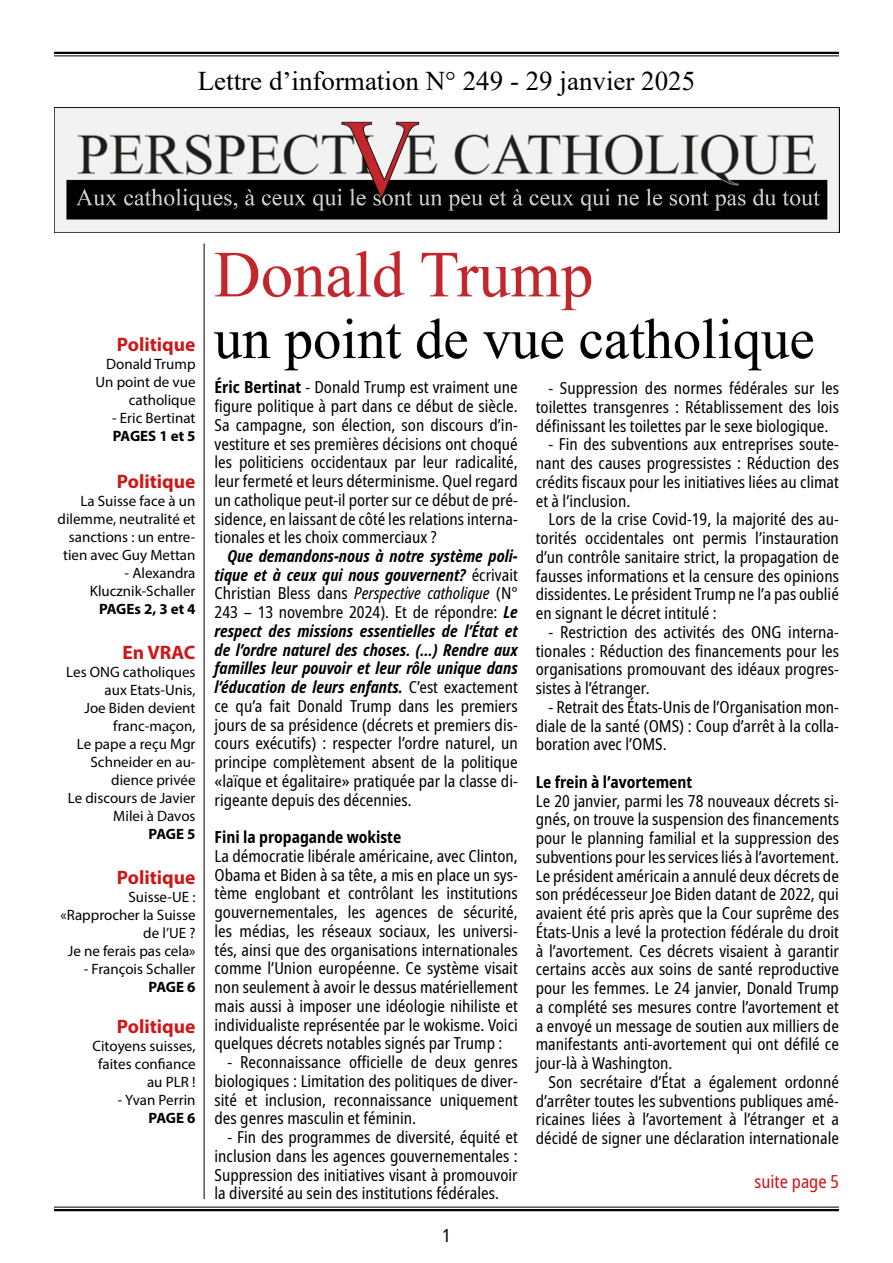
<style>
.page{position:relative;width:893px;height:1263px;background:#fff}
.page>*{position:absolute;margin:0;border:0;box-sizing:border-box;transform-origin:0 0}
.t1{font:27px "Times New Roman";color:#000}
.t2{font:700 19.5px "Myriad Pro";color:#cd1719}
.t3{font:condensed 18px "Noto Sans";color:#cd1719}
.t4{font:condensed 18px "Noto Sans";color:#000}
.t5{font:condensed 16.5px/18.8px "Noto Sans";color:#000;text-align:justify}
.t6{font:700 condensed 16.5px "Noto Sans";color:#000}
.t7{font:15px/18px "Myriad Pro";color:#000;text-align:right}
.t8{font:700 15px "Myriad Pro";letter-spacing:-.025em;color:#000}
.s1{font-weight:700}
.s2{font-weight:700;font-style:italic}
.s3{font-style:italic}
</style>
<div class="page">
<hr style="left:54px;top:52px;width:785px;height:2px;background:#000">
<hr style="left:54px;top:55px;width:785px;height:1px;background:#000">
<hr style="left:54px;top:1207px;width:785px;height:1px;background:#000">
<hr style="left:54px;top:1209px;width:785px;height:2px;background:#000">
<img style="left:54px;top:107px;width:786px;height:126px">
<img style="left:215px;top:251px;width:599px;height:120px">
<hr style="left:204px;top:243px;width:1px;height:956px;background:#000">
<h1 class="t1" style="left:198px;top:62px;width:499px">Lettre d’information N° 249 - 29 janvier 2025</h1>
<p class="t2" style="left:117px;top:332px;width:80px">Politique</p>
<p class="t7" style="left:95px;top:355px;width:102px">Donald Trump<br>Un point de vue catholique</p>
<p class="t7" style="left:112px;top:409px;width:85px">- Eric Bertinat</p>
<p class="t8" style="left:113px;top:426px;width:84px">PAGES 1 et 5</p>
<p class="t2" style="left:117px;top:469px;width:80px">Politique</p>
<p class="t7" style="left:58px;top:492px;width:139px">La Suisse face à un dilemme, neutralité et sanctions : un entre&shy;tien avec Guy Mettan</p>
<p class="t7" style="left:90px;top:564px;width:107px">- Alexandra<br>Klucznik-Schaller</p>
<p class="t8" style="left:99px;top:599px;width:98px">PAGEs 2, 3 et 4</p>
<p class="t2" style="left:122px;top:640px;width:75px">En VRAC</p>
<p class="t7" style="left:66px;top:663px;width:131px">Les ONG catholiques aux Etats-Unis,<br>Joe Biden devient franc-maçon,<br>Le pape a reçu Mgr<br>Schneider en au&shy;dience privée<br>Le discours de Javier<br>Milei à Davos</p>
<p class="t8" style="left:149px;top:824px;width:48px">PAGE 5</p>
<p class="t2" style="left:117px;top:865px;width:80px">Politique</p>
<p class="t7" style="left:61px;top:888px;width:136px">Suisse-UE : «Rapprocher la Suisse de l’UE ?<br>Je ne ferais pas cela»</p>
<p class="t7" style="left:84px;top:960px;width:113px">- François Schaller</p>
<p class="t8" style="left:149px;top:977px;width:48px">PAGE 6</p>
<p class="t2" style="left:117px;top:1014px;width:80px">Politique</p>
<p class="t7" style="left:92px;top:1037px;width:105px">Citoyens suisses, faites confiance au PLR !</p>
<p class="t7" style="left:118px;top:1091px;width:79px">- Yvan Perrin</p>
<p class="t8" style="left:149px;top:1108px;width:48px">PAGE 6</p>
<p class="t5" style="left:215px;top:378px;width:305px"><span class="s1">Éric Bertinat</span> - Donald Trump est vraiment une figure politique à part dans ce début de siècle.<br>Sa campagne, son élection, son discours d’in&shy;vestiture et ses premières décisions ont choqué les politiciens occidentaux par leur radicalité, leur fermeté et leurs déterminisme. Quel regard un catholique peut-il porter sur ce début de pré&shy;sidence, en laissant de côté les relations interna&shy;tionales et les choix commerciaux ?</p>
<p class="t5" style="left:215px;top:547px;width:305px;text-indent:13px"><span class="s2">Que demandons-nous à notre système poli&shy;tique et à ceux qui nous gouvernent?</span> écrivait Christian Bless dans <span class="s3">Perspective catholique</span> (N° 243 – 13 novembre 2024). Et de répondre: <span class="s2">Le respect des missions essentielles de l’État et de l’ordre naturel des choses. (…) Rendre aux familles leur pouvoir et leur rôle unique dans l’éducation de leurs enfants.</span> C’est exactement ce qu’a fait Donald Trump dans les premiers jours de sa présidence (décrets et premiers dis&shy;cours exécutifs) : respecter l’ordre naturel, un principe complètement absent de la politique «laïque et égalitaire» pratiquée par la classe di&shy;rigeante depuis des décennies.</p>
<p class="t6" style="left:215px;top:825px;width:188px">Fini la propagande wokiste</p>
<p class="t5" style="left:215px;top:847px;width:305px">La démocratie libérale américaine, avec Clinton, Obama et Biden à sa tête, a mis en place un sys&shy;tème englobant et contrôlant les institutions gouvernementales, les agences de sécurité, les médias, les réseaux sociaux, les universi&shy;tés, ainsi que des organisations internationales comme l’Union européenne. Ce système visait non seulement à avoir le dessus matériellement mais aussi à imposer une idéologie nihiliste et individualiste représentée par le wokisme. Voici quelques décrets notables signés par Trump :</p>
<p class="t5" style="left:215px;top:1053px;width:305px;text-indent:13px">- Reconnaissance officielle de deux genres biologiques : Limitation des politiques de diver&shy;sité et inclusion, reconnaissance uniquement des genres masculin et féminin.</p>
<p class="t5" style="left:215px;top:1128px;width:305px;text-indent:13px">- Fin des programmes de diversité, équité et inclusion dans les agences gouvernementales :<br>Suppression des initiatives visant à promouvoir la diversité au sein des institutions fédérales.</p>
<p class="t4" style="left:442px;top:1223px;width:10px">1</p>
<p class="t5" style="left:536px;top:379px;width:305px;text-indent:13px">- Suppression des normes fédérales sur les toilettes transgenres : Rétablissement des lois définissant les toilettes par le sexe biologique.</p>
<p class="t5" style="left:536px;top:435px;width:305px;text-indent:13px">- Fin des subventions aux entreprises soute&shy;nant des causes progressistes : Réduction des crédits fiscaux pour les initiatives liées au climat et à l’inclusion.</p>
<p class="t5" style="left:536px;top:510px;width:305px;text-indent:13px">Lors de la crise Covid-19, la majorité des au&shy;torités occidentales ont permis l’instauration d’un contrôle sanitaire strict, la propagation de fausses informations et la censure des opinions dissidentes. Le président Trump ne l’a pas oublié en signant le décret intitulé :</p>
<p class="t5" style="left:536px;top:623px;width:305px;text-indent:13px">- Restriction des activités des ONG interna&shy;tionales : Réduction des financements pour les organisations promouvant des idéaux progres&shy;sistes à l’étranger.</p>
<p class="t5" style="left:536px;top:698px;width:305px;text-indent:13px">- Retrait des États-Unis de l’Organisation mon&shy;diale de la santé (OMS) : Coup d’arrêt à la colla&shy;boration avec l’OMS.</p>
<p class="t6" style="left:536px;top:770px;width:158px">Le frein à l’avortement</p>
<p class="t5" style="left:536px;top:792px;width:305px">Le 20 janvier, parmi les 78 nouveaux décrets si&shy;gnés, on trouve la suspension des financements pour le planning familial et la suppression des subventions pour les services liés à l’avortement.<br>Le président américain a annulé deux décrets de son prédécesseur Joe Biden datant de 2022, qui avaient été pris après que la Cour suprême des États-Unis a levé la protection fédérale du droit à l’avortement. Ces décrets visaient à garantir certains accès aux soins de santé reproductive pour les femmes. Le 24 janvier, Donald Trump a complété ses mesures contre l’avortement et a envoyé un message de soutien aux milliers de manifestants anti-avortement qui ont défilé ce jour-là à Washington.</p>
<p class="t5" style="left:536px;top:1073px;width:305px;text-indent:13px">Son secrétaire d’État a également ordonné d’arrêter toutes les subventions publiques amé&shy;ricaines liées à l’avortement à l’étranger et a décidé de signer une déclaration internationale</p>
<p class="t3" style="left:755px;top:1169px;width:86px">suite page 5</p>
</div>
